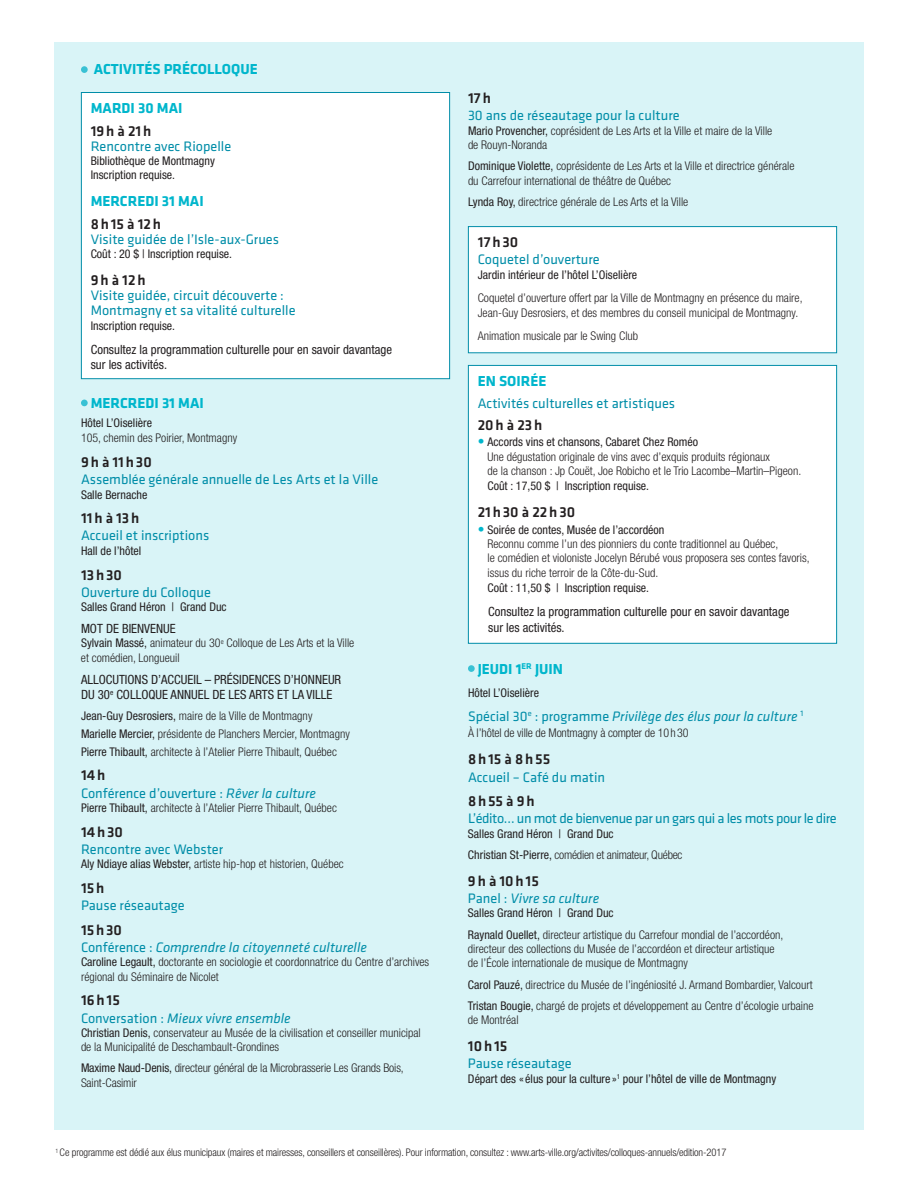
<style>
.page{position:relative;width:918px;height:1188px;background:#fff}
.page>*{position:absolute;margin:0;border:0;box-sizing:border-box;transform-origin:0 0}
.t1{font:500 15px "Klavika Basic";letter-spacing:.125em;color:#231f20}
.t2{font:700 15px "Klavika Basic";color:#00b6cc}
.t3{font:500 15px "Klavika Basic";letter-spacing:.06em;color:#231f20}
.t4{font:14.25px/15px "Klavika Basic";color:#008da8}
.t5{font:italic 14.25px "Klavika Basic";color:#008da8}
.t6{font:14.25px "Klavika Basic";letter-spacing:-.03em;color:#008da8}
.t7{font:condensed 12.75px/15.3px "Helvetica Neue";color:#231f20}
.t8{font:300 condensed 12px/14.4px "Helvetica Neue";color:#231f20}
.t9{font:condensed 12px/14.4px "Helvetica Neue";color:#231f20}
.t10{font:300 condensed 10.5px "Helvetica Neue";letter-spacing:-.01em;color:#231f20}
.s1{font-weight:400}
.s2{font-style:italic}
.s3{font-style:normal}
.s4{font-weight:500;font-size:13.5px;color:#00b6cc}
.s5{font-weight:300}
</style>
<div class="page">
<div style="left:54px;top:42px;width:810px;height:1087px;background:#d9f4f7"></div>
<div style="left:81px;top:400px;width:7px;height:6px;background:#39c1d4;border-radius:50%"></div>
<div style="left:468px;top:227px;width:369px;height:126px;background:#fff"></div>
<div style="left:468px;top:226px;width:369px;height:127px;border:1px solid #008da8"></div>
<div style="left:468px;top:365px;width:369px;height:278px;background:#fff"></div>
<div style="left:468px;top:365px;width:369px;height:279px;border:1px solid #008da8"></div>
<div style="left:81px;top:93px;width:369px;height:286px;background:#fff"></div>
<div style="left:81px;top:92px;width:369px;height:287px;border:1px solid #008da8"></div>
<div style="left:81px;top:66px;width:7px;height:7px;background:#39c1d4;border-radius:50%"></div>
<div style="left:468px;top:665px;width:7px;height:7px;background:#39c1d4;border-radius:50%"></div>
<p class="t2" style="left:94px;top:59px;width:165px">ACTIVITÉS PRÉCOLLOQUE</p>
<p class="t2" style="left:91px;top:97px;width:93px">MARDI 30 MAI</p>
<p class="t1" style="left:91px;top:121px;width:62px">19h à 21h</p>
<p class="t4" style="left:91px;top:138px;width:142px">Rencontre avec Riopelle</p>
<p class="t9" style="left:91px;top:154px;width:126px">Bibliothèque de Montmagny<br>Inscription requise.</p>
<p class="t2" style="left:91px;top:191px;width:114px">MERCREDI 31 MAI</p>
<p class="t1" style="left:91px;top:214px;width:72px">8h15 à 12h</p>
<p class="t4" style="left:91px;top:231px;width:190px">Visite guidée de l’Isle-aux-Grues</p>
<p class="t9" style="left:91px;top:247px;width:143px">Coût : 20 $ | Inscription requise.</p>
<p class="t1" style="left:91px;top:270px;width:56px">9h à 12h</p>
<p class="t4" style="left:91px;top:288px;width:206px">Visite guidée, circuit découverte :<br>Montmagny et sa vitalité culturelle</p>
<p class="t9" style="left:91px;top:318px;width:86px">Inscription requise.</p>
<p class="t7" style="left:91px;top:342px;width:303px">Consultez la programmation culturelle pour en savoir davantage sur les activités.</p>
<p class="t2" style="left:91px;top:392px;width:114px">MERCREDI 31 MAI</p>
<p class="t9" style="left:81px;top:415px;width:73px">Hôtel L’Oiselière</p>
<p class="t8" style="left:81px;top:431px;width:158px">105, chemin des Poirier, Montmagny</p>
<p class="t1" style="left:81px;top:452px;width:72px">9h à 11h30</p>
<p class="t4" style="left:81px;top:471px;width:299px">Assemblée générale annuelle de Les Arts et la Ville</p>
<p class="t9" style="left:81px;top:487px;width:68px">Salle Bernache</p>
<p class="t1" style="left:81px;top:508px;width:60px">11h à 13h</p>
<p class="t4" style="left:81px;top:528px;width:130px">Accueil et inscriptions</p>
<p class="t9" style="left:81px;top:543px;width:62px">Hall de l’hôtel</p>
<p class="t1" style="left:81px;top:564px;width:42px">13h30</p>
<p class="t4" style="left:81px;top:584px;width:131px">Ouverture du Colloque</p>
<p class="t9" style="left:81px;top:600px;width:147px">Salles Grand Héron | Grand Duc</p>
<p class="t7" style="left:81px;top:621px;width:96px">MOT DE BIENVENUE</p>
<p class="t8" style="left:81px;top:636px;width:275px"><span class="s1">Sylvain Massé,</span> animateur du 30<sup>e</sup> Colloque de Les Arts et la Ville et comédien, Longueuil</p>
<p class="t7" style="left:81px;top:672px;width:262px">ALLOCUTIONS D’ACCUEIL – PRÉSIDENCES D’HONNEUR<br>DU 30<sup>e</sup> COLLOQUE ANNUEL DE LES ARTS ET LA VILLE</p>
<p class="t8" style="left:81px;top:707px;width:270px;line-height:17.7px"><span class="s1">Jean-Guy Desrosiers,</span> maire de la Ville de Montmagny<br><span class="s1">Marielle Mercier,</span> présidente de Planchers Mercier, Montmagny<br><span class="s1">Pierre Thibault,</span> architecte à l’Atelier Pierre Thibault, Québec</p>
<p class="t1" style="left:81px;top:765px;width:26px">14h</p>
<p class="t4" style="left:81px;top:785px;width:237px">Conférence d’ouverture : <span class="s2">Rêver la culture</span></p>
<p class="t8" style="left:81px;top:800px;width:257px"><span class="s1">Pierre Thibault,</span> architecte à l’Atelier Pierre Thibault, Québec</p>
<p class="t1" style="left:81px;top:822px;width:43px">14h30</p>
<p class="t4" style="left:81px;top:841px;width:144px">Rencontre avec Webster</p>
<p class="t8" style="left:81px;top:857px;width:264px"><span class="s1">Aly Ndiaye alias Webster,</span> artiste hip-hop et historien, Québec</p>
<p class="t1" style="left:81px;top:878px;width:25px">15h</p>
<p class="t4" style="left:81px;top:897px;width:105px">Pause réseautage</p>
<p class="t1" style="left:81px;top:920px;width:43px">15h30</p>
<p class="t5" style="left:81px;top:938px;width:287px"><span class="s3">Conférence :</span> Comprendre la citoyenneté culturelle</p>
<p class="t8" style="left:81px;top:955px;width:350px"><span class="s1">Caroline Legault,</span> doctorante en sociologie et coordonnatrice du Centre d’archives régional du Séminaire de Nicolet</p>
<p class="t1" style="left:81px;top:990px;width:40px">16h15</p>
<p class="t5" style="left:81px;top:1009px;width:211px"><span class="s3">Conversation :</span> Mieux vivre ensemble</p>
<p class="t8" style="left:81px;top:1025px;width:341px"><span class="s1">Christian Denis,</span> conservateur au Musée de la civilisation et conseiller municipal de la Municipalité de Deschambault-Grondines</p>
<p class="t8" style="left:81px;top:1061px;width:324px"><span class="s1">Maxime Naud-Denis,</span> directeur général de la Microbrasserie Les Grands Bois,<br>Saint-Casimir</p>
<p class="t1" style="left:468px;top:88px;width:24px">17h</p>
<p class="t4" style="left:468px;top:108px;width:213px">30 ans de réseautage pour la culture</p>
<p class="t8" style="left:468px;top:123px;width:306px"><span class="s1">Mario Provencher,</span> coprésident de Les Arts et la Ville et maire de la Ville de Rouyn-Noranda</p>
<p class="t8" style="left:468px;top:159px;width:328px"><span class="s1">Dominique Violette,</span> coprésidente de Les Arts et la Ville et directrice générale du Carrefour international de théâtre de Québec</p>
<p class="t8" style="left:468px;top:194px;width:222px"><span class="s1">Lynda Roy,</span> directrice générale de Les Arts et la Ville</p>
<p class="t1" style="left:478px;top:232px;width:42px">17h30</p>
<p class="t4" style="left:478px;top:252px;width:124px">Coquetel d’ouverture</p>
<p class="t9" style="left:478px;top:267px;width:161px">Jardin intérieur de l’hôtel L’Oiselière</p>
<p class="t8" style="left:478px;top:291px;width:326px">Coquetel d’ouverture offert par la Ville de Montmagny en présence du maire,<br>Jean-Guy Desrosiers, et des membres du conseil municipal de Montmagny.</p>
<p class="t8" style="left:478px;top:328px;width:162px">Animation musicale par le Swing Club</p>
<p class="t2" style="left:478px;top:370px;width:70px">EN SOIRÉE</p>
<p class="t4" style="left:478px;top:395px;width:199px">Activités culturelles et artistiques</p>
<p class="t1" style="left:478px;top:415px;width:66px">20h à 23h</p>
<p class="t8" style="left:488px;top:435px;width:315px;text-indent:-10px"><span class="s4">•</span> <span class="s1">Accords vins et chansons, Cabaret Chez Roméo<br></span>Une dégustation originale de vins avec d’exquis produits régionaux<br>de la chanson : Jp Couët, Joe Robicho et le Trio Lacombe–Martin–Pigeon.</p>
<p class="t9" style="left:488px;top:479px;width:163px">Coût : 17,50 $ | Inscription requise.</p>
<p class="t3" style="left:478px;top:502px;width:99px">21h30 à 22h30</p>
<p class="t8" style="left:488px;top:522px;width:324px;text-indent:-10px"><span class="s4">•</span> <span class="s1">Soirée de contes, Musée de l’accordéon<br></span>Reconnu comme l’un des pionniers du conte traditionnel au Québec,<br>le comédien et violoniste Jocelyn Bérubé vous proposera ses contes favoris, issus du riche terroir de la Côte-du-Sud.</p>
<p class="t9" style="left:488px;top:581px;width:163px">Coût : 11,50 $ | Inscription requise.</p>
<p class="t7" style="left:488px;top:604px;width:303px">Consultez la programmation culturelle pour en savoir davantage sur les activités.</p>
<p class="t2" style="left:478px;top:658px;width:87px">JEUDI 1<sup>ER</sup> JUIN</p>
<p class="t9" style="left:468px;top:686px;width:73px">Hôtel L’Oiselière</p>
<p class="t5" style="left:468px;top:707px;width:337px"><span class="s3">Spécial 30</span><sup>e</sup> <span class="s3">: programme</span> Privilège des élus pour la culture <sup>1</sup></p>
<p class="t8" style="left:468px;top:726px;width:222px">À l’hôtel de ville de Montmagny à compter de 10h30</p>
<p class="t1" style="left:468px;top:749px;width:84px">8h15 à 8h55</p>
<p class="t4" style="left:468px;top:769px;width:139px">Accueil – Café du matin</p>
<p class="t1" style="left:468px;top:791px;width:68px">8h55 à 9h</p>
<p class="t6" style="left:468px;top:809px;width:370px">L’édito… un mot de bienvenue par un gars qui a les mots pour le dire</p>
<p class="t9" style="left:468px;top:823px;width:216px;line-height:21.1px">Salles Grand Héron | Grand Duc<br>Christian St-Pierre, <span class="s5">comédien et animateur, Québec</span></p>
<p class="t1" style="left:468px;top:871px;width:72px">9h à 10h15</p>
<p class="t5" style="left:468px;top:889px;width:133px"><span class="s3">Panel :</span> Vivre sa culture</p>
<p class="t8" style="left:468px;top:903px;width:317px;line-height:21.1px"><span class="s1">Salles Grand Héron | Grand Duc<br>Raynald Ouellet,</span> directeur artistique du Carrefour mondial de l’accordéon,</p>
<p class="t8" style="left:468px;top:941px;width:308px">directeur des collections du Musée de l’accordéon et directeur artistique de l’École internationale de musique de Montmagny</p>
<p class="t8" style="left:468px;top:974px;width:347px;line-height:21.1px"><span class="s1">Carol Pauzé,</span> directrice du Musée de l’ingéniosité J. Armand Bombardier, Valcourt<br><span class="s1">Tristan Bougie,</span> chargé de projets et développement au Centre d’écologie urbaine</p>
<p class="t8" style="left:468px;top:1013px;width:52px">de Montréal</p>
<p class="t1" style="left:468px;top:1036px;width:41px">10h15</p>
<p class="t4" style="left:468px;top:1056px;width:105px">Pause réseautage</p>
<p class="t9" style="left:468px;top:1071px;width:310px">Départ des « élus pour la culture »<sup>1</sup> pour l’hôtel de ville de Montmagny</p>
<p class="t10" style="left:55px;top:1147px;width:672px"><sup>1</sup> Ce programme est dédié aux élus municipaux (maires et mairesses, conseillers et conseillères). Pour information, consultez : www.arts-ville.org/activites/colloques-annuels/edition-2017</p>
</div>
